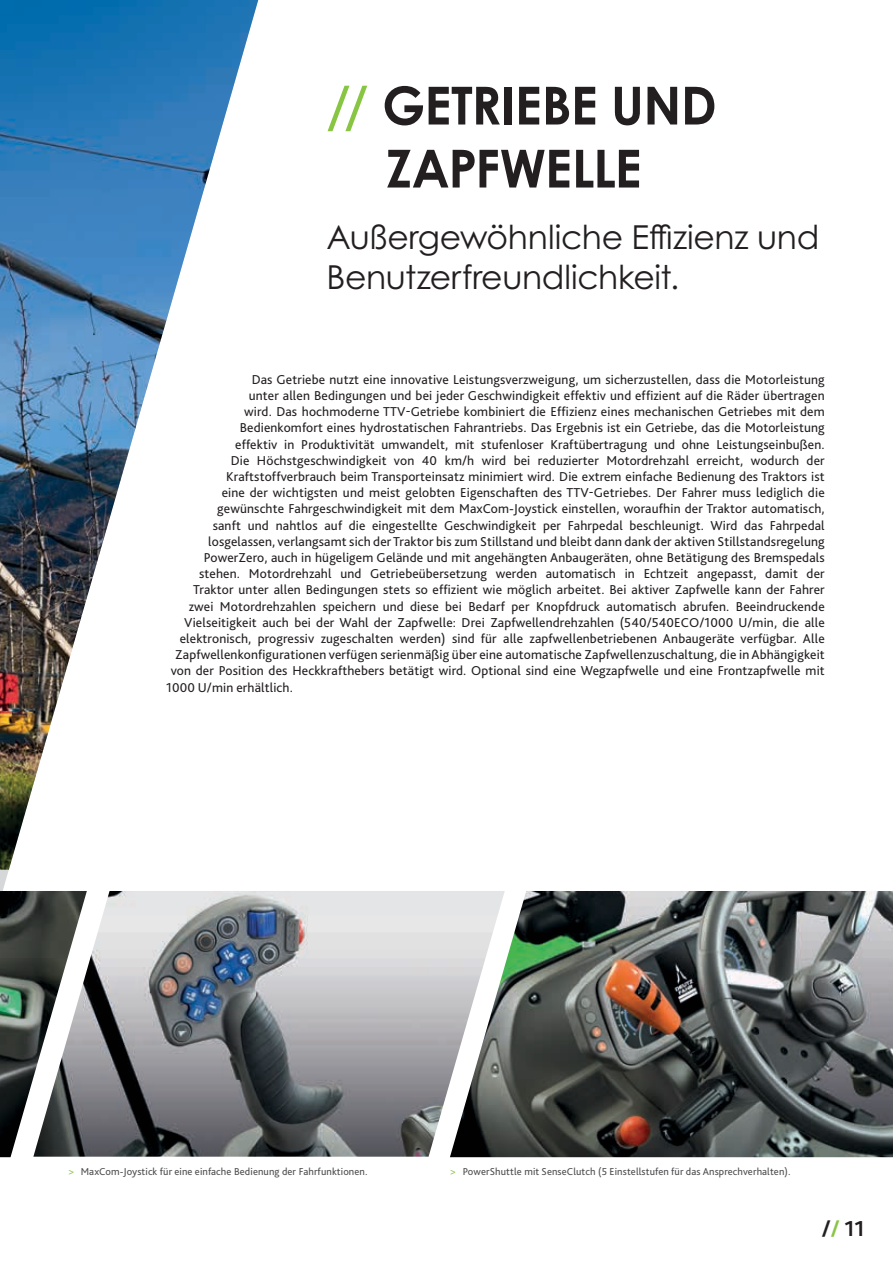
<style>
.page{position:relative;width:893px;height:1263px;background:#fff}
.page>*{position:absolute;margin:0;border:0;box-sizing:border-box;transform-origin:0 0}
.t1{font:700 52.5px/63px "Century Gothic Pro";letter-spacing:-.01em;color:#231f20;text-align:center}
.t2{font:33px/39.6px "Century Gothic Pro";letter-spacing:-.01em;color:#231f20}
.t3{font:700 22.5px "Bliss Pro";color:#231f20}
.t4{font:13.5px "Bliss Pro";letter-spacing:.01em;color:#231f20}
.t5{font:10.5px "Bliss Pro";letter-spacing:.01em;color:#4d4d4f}
.s1{color:#88c543}
</style>
<div class="page">
<img style="left:0;top:0;width:258px;height:870px">
<img style="left:0;top:891px;width:33px;height:266px">
<img style="left:33px;top:891px;width:417px;height:266px">
<img style="left:450px;top:891px;width:443px;height:266px">
<h1 class="t1" style="left:326px;top:73px;width:392px"><span class="s1">//</span> GETRIEBE UND<br>ZAPFWELLE</h1>
<h2 class="t2" style="left:326px;top:217px;width:494px">Außergewöhnliche Effizienz und<br>Benutzerfreundlichkeit.</h2>
<p class="t4" style="left:252px;top:371px;width:575px">Das Getriebe nutzt eine innovative Leistungsverzweigung, um sicherzustellen, dass die Motorleistung</p>
<p class="t4" style="left:249px;top:387px;width:578px">unter allen Bedingungen und bei jeder Geschwindigkeit effektiv und effizient auf die Räder übertragen</p>
<p class="t4" style="left:244px;top:403px;width:582px">wird. Das hochmoderne TTV-Getriebe kombiniert die Effizienz eines mechanischen Getriebes mit dem</p>
<p class="t4" style="left:240px;top:420px;width:586px">Bedienkomfort eines hydrostatischen Fahrantriebs. Das Ergebnis ist ein Getriebe, das die Motorleistung</p>
<p class="t4" style="left:235px;top:436px;width:591px">effektiv in Produktivität umwandelt, mit stufenloser Kraftübertragung und ohne Leistungseinbußen.</p>
<p class="t4" style="left:231px;top:452px;width:596px">Die Höchstgeschwindigkeit von 40 km/h wird bei reduzierter Motordrehzahl erreicht, wodurch der</p>
<p class="t4" style="left:226px;top:468px;width:600px">Kraftstoffverbrauch beim Transporteinsatz minimiert wird. Die extrem einfache Bedienung des Traktors ist</p>
<p class="t4" style="left:222px;top:484px;width:604px">eine der wichtigsten und meist gelobten Eigenschaften des TTV-Getriebes. Der Fahrer muss lediglich die</p>
<p class="t4" style="left:217px;top:501px;width:609px">gewünschte Fahrgeschwindigkeit mit dem MaxCom-Joystick einstellen, woraufhin der Traktor automatisch,</p>
<p class="t4" style="left:213px;top:517px;width:614px">sanft und nahtlos auf die eingestellte Geschwindigkeit per Fahrpedal beschleunigt. Wird das Fahrpedal</p>
<p class="t4" style="left:208px;top:533px;width:618px">losgelassen, verlangsamt sich der Traktor bis zum Stillstand und bleibt dann dank der aktiven Stillstandsregelung</p>
<p class="t4" style="left:204px;top:549px;width:623px">PowerZero, auch in hügeligem Gelände und mit angehängten Anbaugeräten, ohne Betätigung des Bremspedals</p>
<p class="t4" style="left:199px;top:565px;width:627px">stehen. Motordrehzahl und Getriebeübersetzung werden automatisch in Echtzeit angepasst, damit der</p>
<p class="t4" style="left:193px;top:582px;width:633px">Traktor unter allen Bedingungen stets so effizient wie möglich arbeitet. Bei aktiver Zapfwelle kann der Fahrer</p>
<p class="t4" style="left:189px;top:598px;width:637px">zwei Motordrehzahlen speichern und diese bei Bedarf per Knopfdruck automatisch abrufen. Beeindruckende</p>
<p class="t4" style="left:184px;top:614px;width:642px">Vielseitigkeit auch bei der Wahl der Zapfwelle: Drei Zapfwellendrehzahlen (540/540ECO/1000 U/min, die alle</p>
<p class="t4" style="left:180px;top:630px;width:646px">elektronisch, progressiv zugeschalten werden) sind für alle zapfwellenbetriebenen Anbaugeräte verfügbar. Alle</p>
<p class="t4" style="left:175px;top:646px;width:651px">Zapfwellenkonfigurationen verfügen serienmäßig über eine automatische Zapfwellenzuschaltung, die in Abhängigkeit</p>
<p class="t4" style="left:171px;top:663px;width:655px">von der Position des Heckkrafthebers betätigt wird. Optional sind eine Wegzapfwelle und eine Frontzapfwelle mit</p>
<p class="t4" style="left:166px;top:679px;width:128px">1000 U/min erhältlich.</p>
<p class="t5" style="left:68px;top:1165px;width:301px"><span class="s1">&gt;</span> MaxCom-Joystick für eine einfache Bedienung der Fahrfunktionen.</p>
<p class="t5" style="left:450px;top:1165px;width:342px"><span class="s1">&gt;</span> PowerShuttle mit SenseClutch (5 Einstellstufen für das Ansprechverhalten).</p>
<h3 class="t3" style="left:822px;top:1215px;width:44px">/<span class="s1">/</span> 11</h3>
</div>
